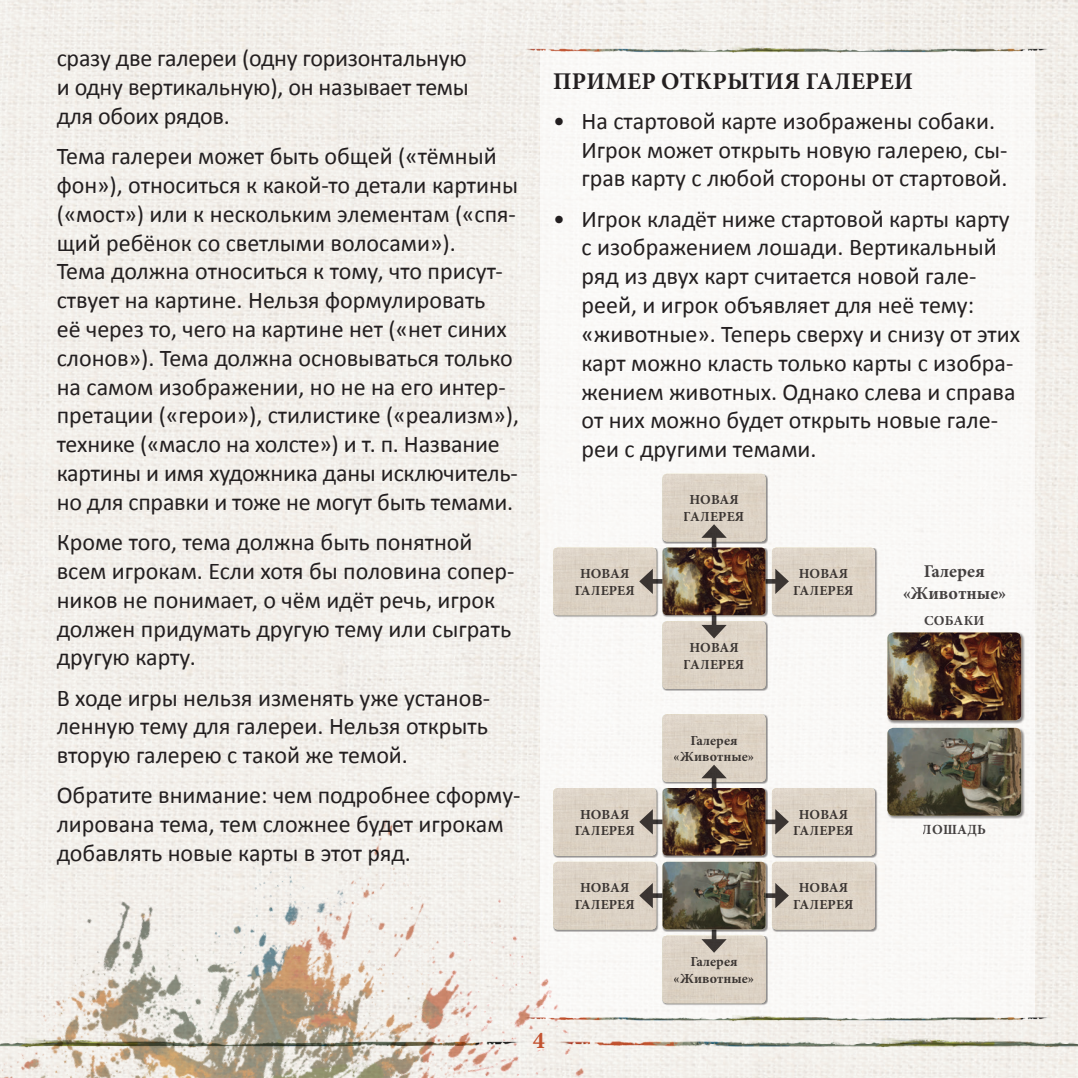
<style>
.page{position:relative;width:1078px;height:1078px;background:#fff}
.page>*{position:absolute;margin:0;border:0;box-sizing:border-box;transform-origin:0 0}
.t1{font:24px/28.8px "Calibri";color:#231f20}
.t2{font:700 24px "Minion Pro";letter-spacing:.01em;color:#231f20}
.t3{font:700 24px "Minion Pro";color:#c3522f}
.t4{font:700 18px/21.6px "Minion Pro";color:#231f20;text-align:center}
.t5{font:700 14px "Minion Pro";letter-spacing:.01em;color:#231f20}
.t6{font:700 13.8px/16.6px "Minion Pro";letter-spacing:.01em;color:#231f20;text-align:center}
</style>
<div class="page">
<img style="left:0;top:0;width:1077px;height:1077px">
<img style="left:634px;top:1019px;width:443px;height:43px">
<div style="left:540px;top:50px;width:494px;height:969px;background:#faf9f7"></div>
<img style="left:525px;top:34px;width:524px;height:32px">
<img style="left:634px;top:1002px;width:415px;height:32px">
<img style="left:0;top:753px;width:634px;height:324px">
<div style="left:662px;top:861px;width:105px;height:70px;background:#231f20;opacity:.5"></div>
<img style="left:662px;top:861px;width:103px;height:68px">
<div style="left:662px;top:787px;width:105px;height:70px;background:#231f20;opacity:.5"></div>
<img style="left:662px;top:787px;width:103px;height:68px">
<div style="left:662px;top:935px;width:105px;height:70px;background:#231f20;opacity:.5"></div>
<div style="left:662px;top:935px;width:103px;height:67px;background:#dcd2c5"></div>
<div style="left:662px;top:714px;width:105px;height:70px;background:#231f20;opacity:.5"></div>
<div style="left:662px;top:714px;width:103px;height:67px;background:#ddd2c5"></div>
<div style="left:771px;top:861px;width:105px;height:70px;background:#231f20;opacity:.5"></div>
<div style="left:771px;top:861px;width:103px;height:68px;background:#ddd2c5"></div>
<div style="left:771px;top:787px;width:105px;height:70px;background:#231f20;opacity:.5"></div>
<div style="left:771px;top:787px;width:103px;height:68px;background:#ddd2c5"></div>
<div style="left:553px;top:861px;width:105px;height:70px;background:#231f20;opacity:.5"></div>
<div style="left:553px;top:861px;width:103px;height:68px;background:#ddd2c5"></div>
<div style="left:553px;top:787px;width:105px;height:70px;background:#231f20;opacity:.5"></div>
<div style="left:553px;top:787px;width:103px;height:68px;background:#ddd2c5"></div>
<svg style="left:711px;top:929px;width:5px;height:9px"></svg>
<svg style="left:701px;top:938px;width:25px;height:14px"></svg>
<svg style="left:711px;top:778px;width:5px;height:9px"></svg>
<svg style="left:701px;top:764px;width:25px;height:14px"></svg>
<svg style="left:765px;top:893px;width:10px;height:4px"></svg>
<svg style="left:775px;top:882px;width:13px;height:26px"></svg>
<svg style="left:765px;top:819px;width:10px;height:5px"></svg>
<svg style="left:775px;top:809px;width:13px;height:25px"></svg>
<svg style="left:652px;top:893px;width:10px;height:4px"></svg>
<svg style="left:639px;top:882px;width:13px;height:26px"></svg>
<div style="left:648px;top:819px;width:14px;height:5px;background:#3b3633"></div>
<svg style="left:639px;top:809px;width:13px;height:25px"></svg>
<div style="left:662px;top:547px;width:105px;height:70px;background:#231f20;opacity:.5"></div>
<img style="left:662px;top:547px;width:103px;height:68px">
<div style="left:662px;top:621px;width:105px;height:70px;background:#231f20;opacity:.5"></div>
<div style="left:662px;top:621px;width:103px;height:67px;background:#dcd2c5"></div>
<div style="left:662px;top:473px;width:105px;height:70px;background:#231f20;opacity:.5"></div>
<div style="left:662px;top:473px;width:103px;height:68px;background:#ddd2c5"></div>
<div style="left:771px;top:547px;width:105px;height:70px;background:#231f20;opacity:.5"></div>
<div style="left:771px;top:547px;width:103px;height:68px;background:#ddd2c5"></div>
<div style="left:553px;top:547px;width:105px;height:70px;background:#231f20;opacity:.5"></div>
<div style="left:553px;top:547px;width:103px;height:68px;background:#ddd2c5"></div>
<div style="left:711px;top:615px;width:5px;height:14px;background:#3e3a38"></div>
<svg style="left:701px;top:624px;width:25px;height:14px"></svg>
<svg style="left:711px;top:537px;width:5px;height:10px"></svg>
<svg style="left:701px;top:524px;width:25px;height:13px"></svg>
<svg style="left:765px;top:579px;width:10px;height:4px"></svg>
<svg style="left:775px;top:568px;width:13px;height:26px"></svg>
<svg style="left:652px;top:579px;width:10px;height:4px"></svg>
<svg style="left:639px;top:568px;width:13px;height:26px"></svg>
<div style="left:886px;top:632px;width:138px;height:91px;background:#231f20;opacity:.5"></div>
<img style="left:887px;top:632px;width:133px;height:88px">
<div style="left:886px;top:727px;width:138px;height:91px;background:#231f20;opacity:.5"></div>
<img style="left:887px;top:727px;width:133px;height:88px">
<p class="t1" style="left:57px;top:44px;width:413px;text-align:justify">сразу две галереи (одну горизонтальную и одну вертикальную), он называет темы для обоих рядов.</p>
<p class="t1" style="left:57px;top:142px;width:463px">Тема галереи может быть общей («тёмный фон»), относиться к какой-то детали картины («мост») или к нескольким элементам («спя&shy;щий ребёнок со светлыми волосами»).<br>Тема должна относиться к тому, что присут&shy;ствует на картине. Нельзя формулировать<br>её через то, чего на картине нет («нет синих слонов»). Тема должна основываться только на самом изображении, но не на его интер&shy;претации («герои»), стилистике («реализм»), технике («масло на холсте») и т. п. Название картины и имя художника даны исключитель&shy;но для справки и тоже не могут быть темами.</p>
<p class="t1" style="left:57px;top:527px;width:459px">Кроме того, тема должна быть понятной всем игрокам. Если хотя бы половина сопер&shy;ников не понимает, о чём идёт речь, игрок должен придумать другую тему или сыграть другую карту.</p>
<p class="t1" style="left:57px;top:683px;width:435px;text-align:justify">В ходе игры нельзя изменять уже установ&shy;ленную тему для галереи. Нельзя открыть вторую галерею с такой же темой.</p>
<p class="t1" style="left:57px;top:780px;width:465px">Обратите внимание: чем подробнее сформу&shy;лирована тема, тем сложнее будет игрокам добавлять новые карты в этот ряд.</p>
<p class="t2" style="left:553px;top:64px;width:361px">ПРИМЕР ОТКРЫТИЯ ГАЛЕРЕИ</p>
<p class="t1" style="left:581px;top:106px;width:427px;text-indent:-28px">• На стартовой карте изображены собаки.<br>Игрок может открыть новую галерею, сы&shy;грав карту с любой стороны от стартовой.</p>
<p class="t1" style="left:581px;top:204px;width:440px;text-indent:-28px">• Игрок кладёт ниже стартовой карты карту с изображением лошади. Вертикальный ряд из двух карт считается новой гале&shy;реей, и игрок объявляет для неё тему: «животные». Теперь сверху и снизу от этих карт можно класть только карты с изобра&shy;жением животных. Однако слева и справа от них можно будет открыть новые гале&shy;реи с другими темами.</p>
<p class="t6" style="left:683px;top:491px;width:62px">НОВАЯ<br>ГАЛЕРЕЯ</p>
<p class="t6" style="left:574px;top:565px;width:62px">НОВАЯ<br>ГАЛЕРЕЯ</p>
<p class="t6" style="left:793px;top:565px;width:62px">НОВАЯ<br>ГАЛЕРЕЯ</p>
<p class="t4" style="left:902px;top:560px;width:106px">Галерея «Животные»</p>
<p class="t5" style="left:923px;top:611px;width:62px">СОБАКИ</p>
<p class="t6" style="left:683px;top:638px;width:62px">НОВАЯ<br>ГАЛЕРЕЯ</p>
<p class="t6" style="left:673px;top:731px;width:82px">Галерея «Животные»</p>
<p class="t6" style="left:574px;top:805px;width:62px">НОВАЯ<br>ГАЛЕРЕЯ</p>
<p class="t6" style="left:793px;top:805px;width:62px">НОВАЯ<br>ГАЛЕРЕЯ</p>
<p class="t5" style="left:922px;top:819px;width:65px">ЛОШАДЬ</p>
<p class="t6" style="left:574px;top:879px;width:62px">НОВАЯ<br>ГАЛЕРЕЯ</p>
<p class="t6" style="left:793px;top:879px;width:62px">НОВАЯ<br>ГАЛЕРЕЯ</p>
<p class="t6" style="left:673px;top:952px;width:82px">Галерея «Животные»</p>
<p class="t3" style="left:532px;top:1023px;width:13px">4</p>
</div>
